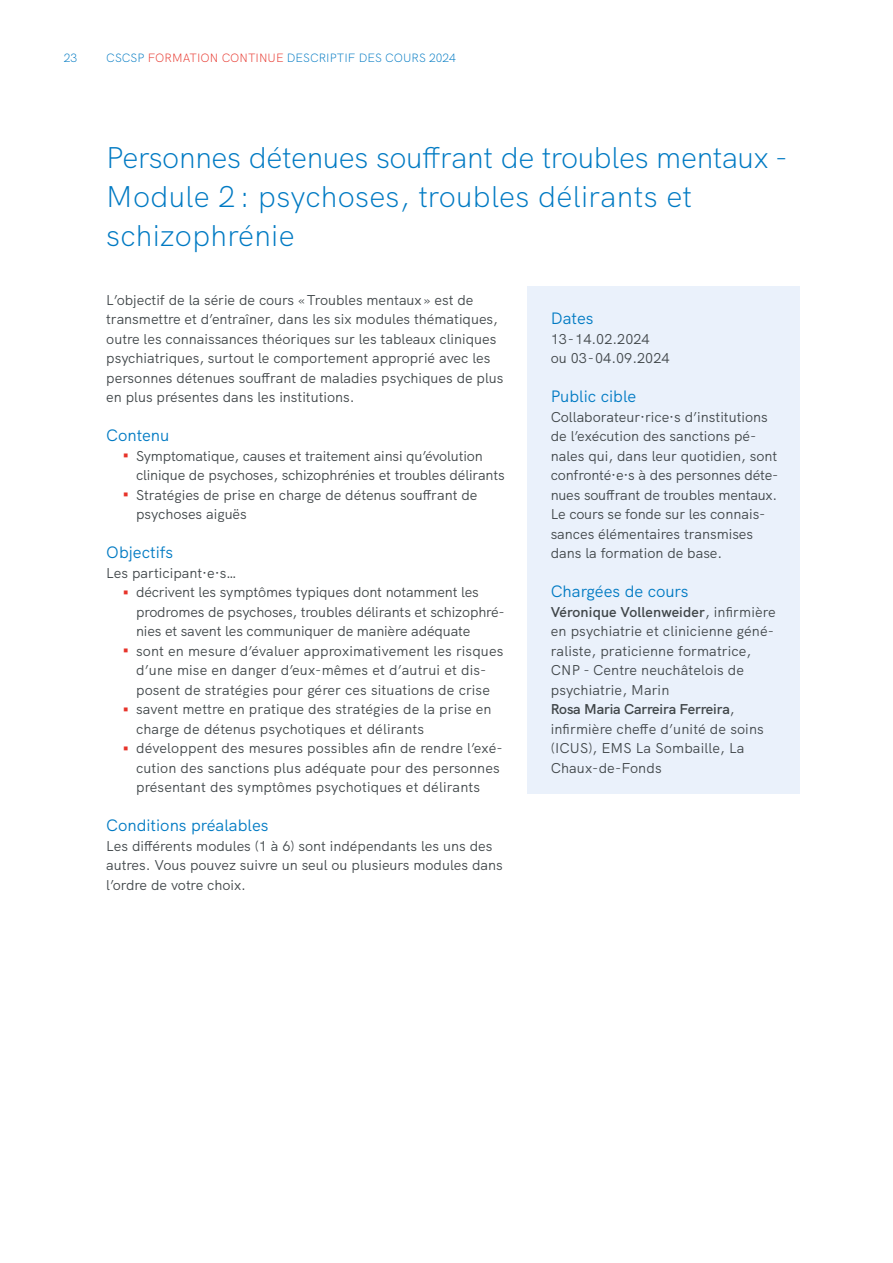
<style>
.page{position:relative;width:893px;height:1263px;background:#fff}
.page>*{position:absolute;margin:0;border:0;box-sizing:border-box;transform-origin:0 0}
.t1{font:700 42.45px "HK Grotesk";color:#e7332a;scale:.3 1}
.t2{font:300 30px/39px "HK Grotesk";letter-spacing:-.005em;color:#007ac3}
.t3{font:16.5px "HK Grotesk";color:#007ac3}
.t4{font:14.25px/19.5px "HK Grotesk";color:#404649}
.t5{font:300 12px "HK Grotesk";color:#007ac3}
.s1{color:#e7332a}
.s2{font-weight:600}
</style>
<div class="page">
<div style="left:528px;top:287px;width:272px;height:507px;background:#eaf1fb"></div>
<p class="t5" style="left:64px;top:48px;width:15px">23</p>
<p class="t5" style="left:106px;top:48px;width:351px">CSCSP <span class="s1">FORMATION CONTINUE</span> DESCRIPTIF DES COURS 2024</p>
<h2 class="t2" style="left:106px;top:136px;width:683px">Personnes détenues souffrant de troubles mentaux -<br>Module 2 : psychoses, troubles délirants et schizophrénie</h2>
<p class="t4" style="left:106px;top:289px;width:399px">L’objectif de la série de cours «Troubles mentaux» est de transmettre et d’entraîner, dans les six modules thématiques, outre les connaissances théoriques sur les tableaux cliniques psychiatriques, surtout le comportement approprié avec les personnes détenues souffrant de maladies psychiques de plus en plus présentes dans les institutions.</p>
<p class="t3" style="left:106px;top:423px;width:65px">Contenu</p>
<h1 class="t1" style="left:123px;top:421px;width:20px">-</h1>
<p class="t4" style="left:136px;top:445px;width:370px">Symptomatique, causes et traitement ainsi qu’évolution clinique de psychoses, schizophrénies et troubles délirants</p>
<h1 class="t1" style="left:123px;top:460px;width:20px">-</h1>
<p class="t4" style="left:136px;top:484px;width:343px">Stratégies de prise en charge de détenus souffrant de psychoses aiguës</p>
<p class="t3" style="left:106px;top:540px;width:68px">Objectifs</p>
<p class="t4" style="left:106px;top:562px;width:132px">Les participant·e·s…</p>
<h1 class="t1" style="left:123px;top:557px;width:20px">-</h1>
<p class="t4" style="left:136px;top:581px;width:370px">décrivent les symptômes typiques dont notamment les prodromes de psychoses, troubles délirants et schizophré&shy;nies et savent les communiquer de manière adéquate</p>
<h1 class="t1" style="left:123px;top:616px;width:20px">-</h1>
<p class="t4" style="left:136px;top:640px;width:369px">sont en mesure d’évaluer approximativement les risques d’une mise en danger d’eux-mêmes et d’autrui et dis&shy;posent de stratégies pour gérer ces situations de crise</p>
<h1 class="t1" style="left:123px;top:674px;width:20px">-</h1>
<p class="t4" style="left:136px;top:698px;width:357px">savent mettre en pratique des stratégies de la prise en charge de détenus psychotiques et délirants</p>
<h1 class="t1" style="left:123px;top:713px;width:20px">-</h1>
<p class="t4" style="left:136px;top:737px;width:368px">développent des mesures possibles afin de rendre l’exé&shy;cution des sanctions plus adéquate pour des personnes présentant des symptômes psychotiques et délirants</p>
<p class="t3" style="left:106px;top:813px;width:164px">Conditions préalables</p>
<p class="t4" style="left:106px;top:835px;width:398px">Les différents modules (1 à 6) sont indépendants les uns des autres. Vous pouvez suivre un seul ou plusieurs modules dans l’ordre de votre choix.</p>
<p class="t3" style="left:551px;top:306px;width:44px">Dates</p>
<p class="t4" style="left:551px;top:328px;width:120px">13-14.02.2024<br>ou 03-04.09.2024</p>
<p class="t3" style="left:551px;top:384px;width:87px">Public cible</p>
<p class="t4" style="left:551px;top:406px;width:229px">Collaborateur· rice·s d’institutions de l’exécution des sanctions pé&shy;nales qui, dans leur quotidien, sont confronté· e·s à des personnes déte&shy;nues souffrant de troubles mentaux.<br>Le cours se fonde sur les connais&shy;sances élémentaires transmises dans la formation de base.</p>
<p class="t3" style="left:551px;top:579px;width:139px">Chargées de cours</p>
<p class="t4" style="left:551px;top:601px;width:226px"><span class="s2">Véronique Vollenweider</span>, infirmière en psychiatrie et clinicienne géné&shy;raliste, praticienne formatrice,<br>CNP - Centre neuchâtelois de psychiatrie, Marin<br><span class="s2">Rosa Maria Carreira Ferreira</span>, infirmière cheffe d’unité de soins (ICUS), EMS La Sombaille, La<br>Chaux-de-Fonds</p>
</div>
